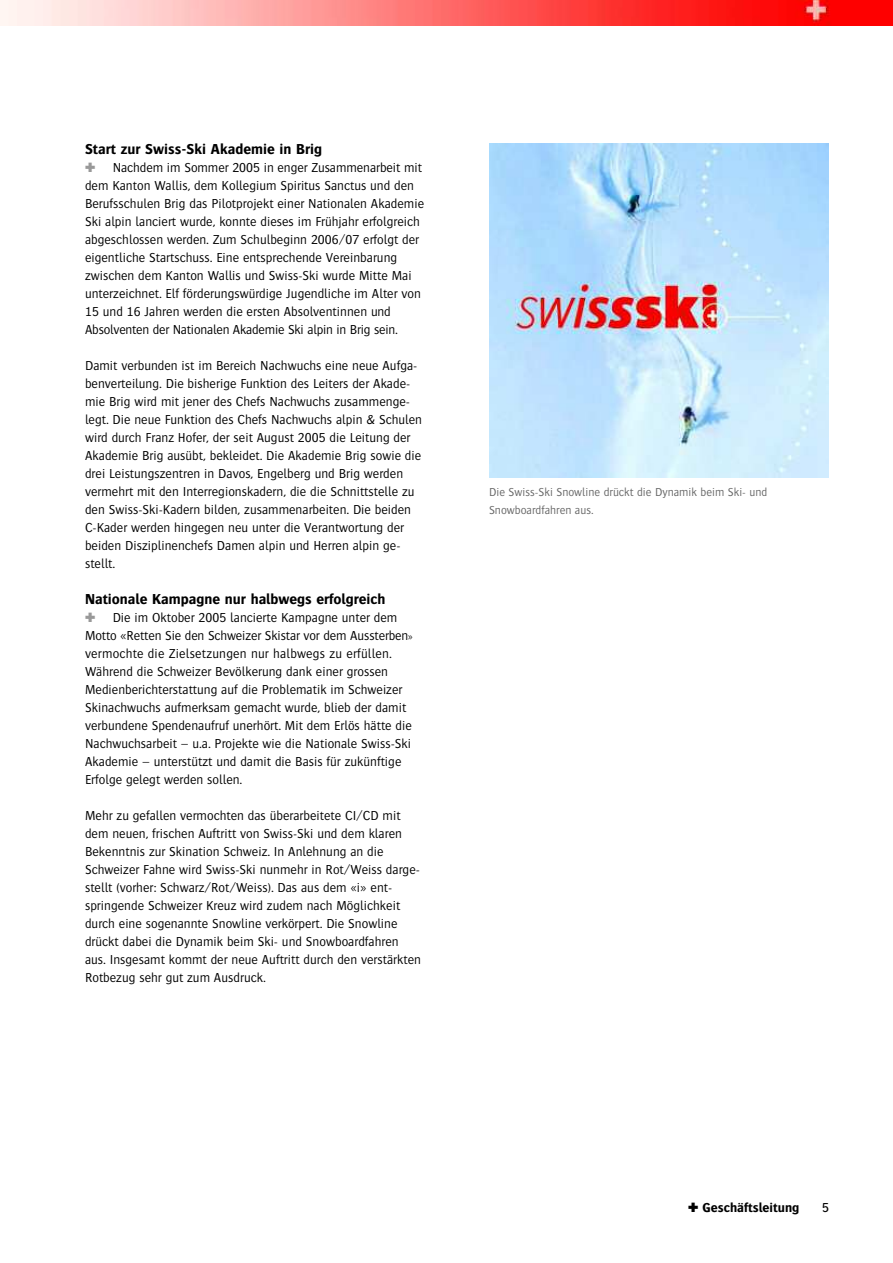
<style>
.page{position:relative;width:893px;height:1263px;background:#fff}
.page>*{position:absolute;margin:0;border:0;box-sizing:border-box;transform-origin:0 0}
.t1{font:700 15px "Bosis";color:#000}
.t2{font:300 13.5px/18px "Bosis";color:#000}
.t3{font:700 13.5px "Bosis";color:#000}
.t4{font:500 13.5px "Bosis";color:#000}
.t5{font:300 12px/18px "Bosis";color:#666}
.s1{font-size:10.5px}
</style>
<div class="page">
<img style="left:489px;top:144px;width:340px;height:334px">
<svg style="left:0;top:25px;width:893px;height:1px"></svg>
<img style="left:0;top:0;width:893px;height:25px">
<p class="t1" style="left:85px;top:140px;width:239px">Start zur Swiss-Ski Akademie in Brig</p>
<p class="t2" style="left:85px;top:158px;width:341px;text-indent:28px">Nachdem im Sommer 2005 in enger Zusammenarbeit mit dem Kanton Wallis, dem Kollegium Spiritus Sanctus und den Berufsschulen Brig das Pilotprojekt einer Nationalen Akademie Ski alpin lanciert wurde, konnte dieses im Frühjahr erfolgreich abgeschlossen werden. Zum Schulbeginn 2006/07 erfolgt der eigentliche Startschuss. Eine entsprechende Vereinbarung zwischen dem Kanton Wallis und Swiss-Ski wurde Mitte Mai unterzeichnet. Elf förderungswürdige Jugendliche im Alter von 15 und 16 Jahren werden die ersten Absolventinnen und Absolventen der Nationalen Akademie Ski alpin in Brig sein.</p>
<p class="t2" style="left:85px;top:356px;width:339px">Damit verbunden ist im Bereich Nachwuchs eine neue Aufga&shy;benverteilung. Die bisherige Funktion des Leiters der Akade&shy;mie Brig wird mit jener des Chefs Nachwuchs zusammenge&shy;legt. Die neue Funktion des Chefs Nachwuchs alpin &amp; Schulen wird durch Franz Hofer, der seit August 2005 die Leitung der Akademie Brig ausübt, bekleidet. Die Akademie Brig sowie die drei Leistungszentren in Davos, Engelberg und Brig werden vermehrt mit den Interregionskadern, die die Schnittstelle zu den Swiss-Ski-Kadern bilden, zusammenarbeiten. Die beiden C-Kader werden hingegen neu unter die Verantwortung der beiden Disziplinenchefs Damen alpin und Herren alpin ge&shy;stellt.</p>
<p class="t1" style="left:85px;top:590px;width:302px">Nationale Kampagne nur halbwegs erfolgreich</p>
<p class="t2" style="left:85px;top:608px;width:329px;text-indent:28px">Die im Oktober 2005 lancierte Kampagne unter dem Motto «Retten Sie den Schweizer Skistar vor dem Aussterben<span class="s1">» </span>vermochte die Zielsetzungen nur halbwegs zu erfüllen.<br>Während die Schweizer Bevölkerung dank einer grossen Medienberichterstattung auf die Problematik im Schweizer Skinachwuchs aufmerksam gemacht wurde, blieb der damit verbundene Spendenaufruf unerhört. Mit dem Erlös hätte die Nachwuchsarbeit – u.a. Projekte wie die Nationale Swiss-Ski Akademie – unterstützt und damit die Basis für zukünftige Erfolge gelegt werden sollen.</p>
<p class="t2" style="left:85px;top:806px;width:337px">Mehr zu gefallen vermochten das überarbeitete CI/CD mit dem neuen, frischen Auftritt von Swiss-Ski und dem klaren Bekenntnis zur Skination Schweiz. In Anlehnung an die Schweizer Fahne wird Swiss-Ski nunmehr in Rot/Weiss darge&shy;stellt (vorher: Schwarz/Rot/Weiss). Das aus dem «i» ent&shy;springende Schweizer Kreuz wird zudem nach Möglichkeit durch eine sogenannte Snowline verkörpert. Die Snowline drückt dabei die Dynamik beim Ski- und Snowboardfahren aus. Insgesamt kommt der neue Auftritt durch den verstärkten Rotbezug sehr gut zum Ausdruck.</p>
<p class="t5" style="left:489px;top:483px;width:280px">Die Swiss-Ski Snowline drückt die Dynamik beim Ski- und<br>Snowboardfahren aus.</p>
<p class="t3" style="left:688px;top:1199px;width:113px">✚ Geschäftsleitung</p>
<p class="t4" style="left:822px;top:1199px;width:8px">5</p>
</div>
